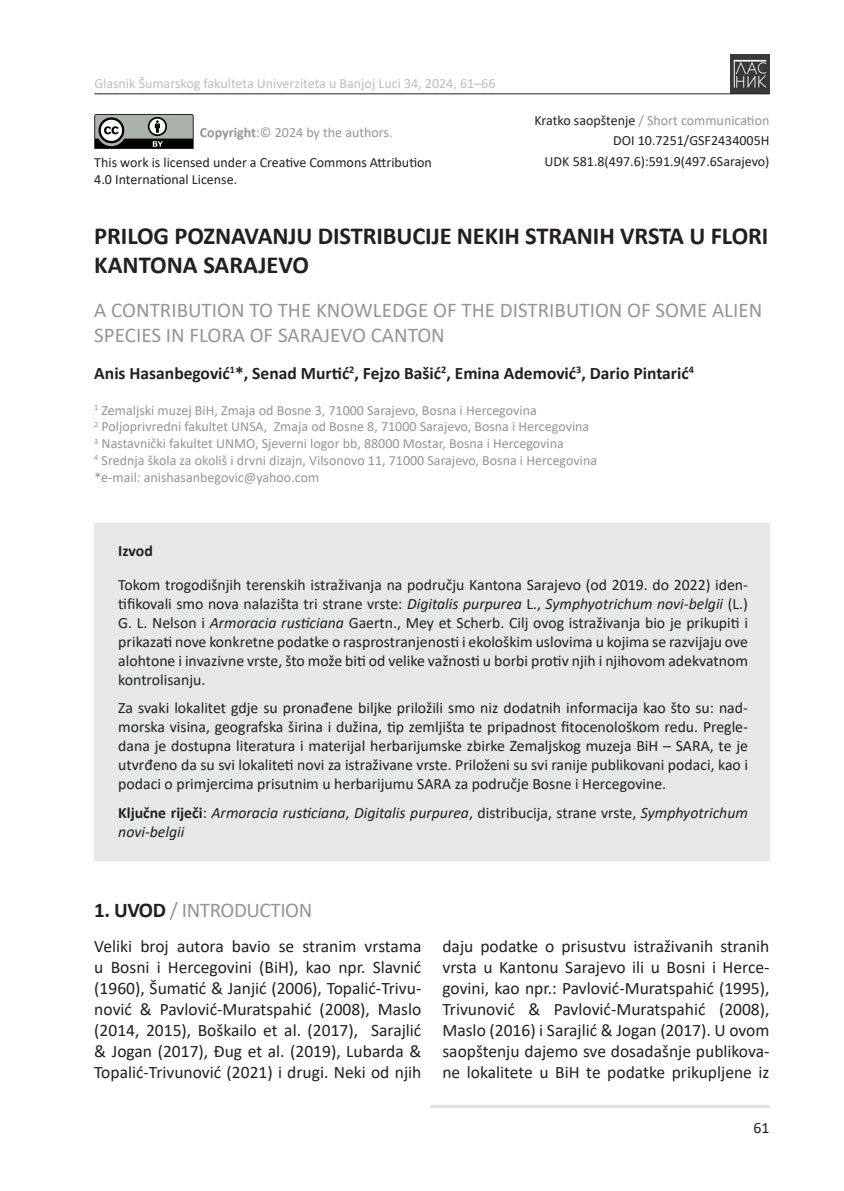
<style>
.page{position:relative;width:844px;height:1191px;background:#fff}
.page>*{position:absolute;margin:0;border:0;box-sizing:border-box;transform-origin:0 0}
.t1{font:700 24.5px/29.4px "Calibri";letter-spacing:-.005em;color:#231f20}
.t2{font:21px/25.2px "Calibri";color:#939598}
.t3{font:21px "Calibri";letter-spacing:-.02em;color:#939598}
.t4{font:17.5px/21px "Calibri";color:#231f20;text-align:justify}
.t5{font:700 17.5px "Calibri";color:#231f20}
.t6{font:15.75px/18.9px "Calibri";color:#231f20;text-align:justify}
.t7{font:italic 15.75px/18.9px "Calibri";color:#231f20}
.t8{font:700 15.75px "Calibri";letter-spacing:-.005em;color:#231f20}
.t9{font:14px/16.8px "Calibri";color:#939598}
.t10{font:14px/20.7px "Calibri";color:#231f20}
.t11{font:14px "Calibri";color:#bcbdc0}
.s1{font-weight:700}
.s2{color:#939598}
.s3{font-style:italic}
.s4{font-weight:700;font-style:normal}
.s5{font-style:normal}
.s6{font-weight:700;color:#231f20}
</style>
<div class="page">
<img style="left:730px;top:55px;width:39px;height:38px">
<hr style="left:430px;top:1105px;width:339px;height:2px;background:#e1e2e4">
<svg style="left:94px;top:114px;width:100px;height:35px"></svg>
<hr style="left:94px;top:93px;width:675px;height:1px;background:#231f20">
<div style="left:94px;top:522px;width:675px;height:338px;background:#e6e7e9"></div>
<p class="t11" style="left:94px;top:73px;width:402px">Glasnik Šumarskog fakulteta Univerziteta u Banjoj Luci 34, 2024, 61–66</p>
<p class="t9" style="left:200px;top:123px;width:194px"><span class="s1">Copyright</span>:© 2024 by the authors.</p>
<p class="t10" style="left:94px;top:154px;width:339px;line-height:16.8px">This work is licensed under a Creative Commons Attribution<br>4.0 International License.</p>
<p class="t10" style="left:534px;top:109px;width:236px;text-align:right">Kratko saopštenje <span class="s2">/ Short communication<br></span>DOI 10.7251/GSF2434005H<br>UDK 581.8(497.6):591.9(497.6Sarajevo)</p>
<h1 class="t1" style="left:94px;top:221px;width:675px">PRILOG POZNAVANJU DISTRIBUCIJE NEKIH STRANIH VRSTA U FLORI<br>KANTONA SARAJEVO</h1>
<h2 class="t2" style="left:94px;top:296px;width:669px">A CONTRIBUTION TO THE KNOWLEDGE OF THE DISTRIBUTION OF SOME ALIEN<br>SPECIES IN FLORA OF SARAJEVO CANTON</h2>
<p class="t5" style="left:94px;top:360px;width:601px">Anis Hasanbegović<sup>1</sup>*, Senad Murtić<sup>2</sup>, Fejzo Bašić<sup>2</sup>, Emina Ademović<sup>3</sup>, Dario Pintarić<sup>4</sup></p>
<p class="t9" style="left:94px;top:401px;width:504px"><sup>1</sup> Zemaljski muzej BiH, Zmaja od Bosne 3, 71000 Sarajevo, Bosna i Hercegovina<br><sup>2</sup> Poljoprivredni fakultet UNSA, Zmaja od Bosne 8, 71000 Sarajevo, Bosna i Hercegovina<br><sup>3</sup> Nastavnički fakultet UNMO, Sjeverni logor bb, 88000 Mostar, Bosna i Hercegovina<br><sup>4</sup> Srednja škola za okoliš i drvni dizajn, Vilsonovo 11, 71000 Sarajevo, Bosna i Hercegovina *e-mail: anishasanbegovic@yahoo.com</p>
<p class="t8" style="left:118px;top:540px;width:36px">Izvod</p>
<p class="t6" style="left:118px;top:575px;width:631px">Tokom trogodišnjih terenskih istraživanja na području Kantona Sarajevo (od 2019. do 2022) iden&shy;tifikovali smo nova nalazišta tri strane vrste: <span class="s3">Digitalis purpurea</span> L., <span class="s3">Symphyotrichum novi-belgii</span> (L.)<br>G. L. Nelson i <span class="s3">Armoracia rusticiana</span> Gaertn., Mey et Scherb. Cilj ovog istraživanja bio je prikupiti i prikazati nove konkretne podatke o rasprostranjenosti i ekološkim uslovima u kojima se razvijaju ove alohtone i invazivne vrste, što može biti od velike važnosti u borbi protiv njih i njihovom adekvatnom kontrolisanju.</p>
<p class="t6" style="left:118px;top:698px;width:631px">Za svaki lokalitet gdje su pronađene biljke priložili smo niz dodatnih informacija kao što su: nad&shy;morska visina, geografska širina i dužina, tip zemljišta te pripadnost fitocenološkom redu. Pregle&shy;dana je dostupna literatura i materijal herbarijumske zbirke Zemaljskog muzeja BiH – SARA, te je utvrđeno da su svi lokaliteti novi za istraživane vrste. Priloženi su svi ranije publikovani podaci, kao i podaci o primjercima prisutnim u herbarijumu SARA za područje Bosne i Hercegovine.</p>
<p class="t7" style="left:118px;top:802px;width:631px"><span class="s4">Ključne riječi</span><span class="s5">:</span> Armoracia rusticiana<span class="s5">,</span> Digitalis purpurea<span class="s5">, distribucija, strane vrste,</span> Symphyotrichum novi-belgii</p>
<h2 class="t3" style="left:94px;top:895px;width:219px"><span class="s6">1. UVOD</span> / INTRODUCTION</h2>
<p class="t4" style="left:94px;top:935px;width:328px">Veliki broj autora bavio se stranim vrstama u Bosni i Hercegovini (BiH), kao npr. Slavnić (1960), Šumatić &amp; Janjić (2006), Topalić-Trivu&shy;nović &amp; Pavlović-Muratspahić (2008), Maslo (2014, 2015), Boškailo et al. (2017), Sarajlić &amp; Jogan (2017), Đug et al. (2019), Lubarda &amp; Topalić-Trivunović (2021) i drugi. Neki od njih</p>
<p class="t4" style="left:442px;top:935px;width:328px">daju podatke o prisustvu istraživanih stranih vrsta u Kantonu Sarajevo ili u Bosni i Herce&shy;govini, kao npr.: Pavlović-Muratspahić (1995), Trivunović &amp; Pavlović-Muratspahić (2008), Maslo (2016) i Sarajlić &amp; Jogan (2017). U ovom saopštenju dajemo sve dosadašnje publikova&shy;ne lokalitete u BiH te podatke prikupljene iz</p>
<p class="t6" style="left:753px;top:1118px;width:17px">61</p>
</div>
